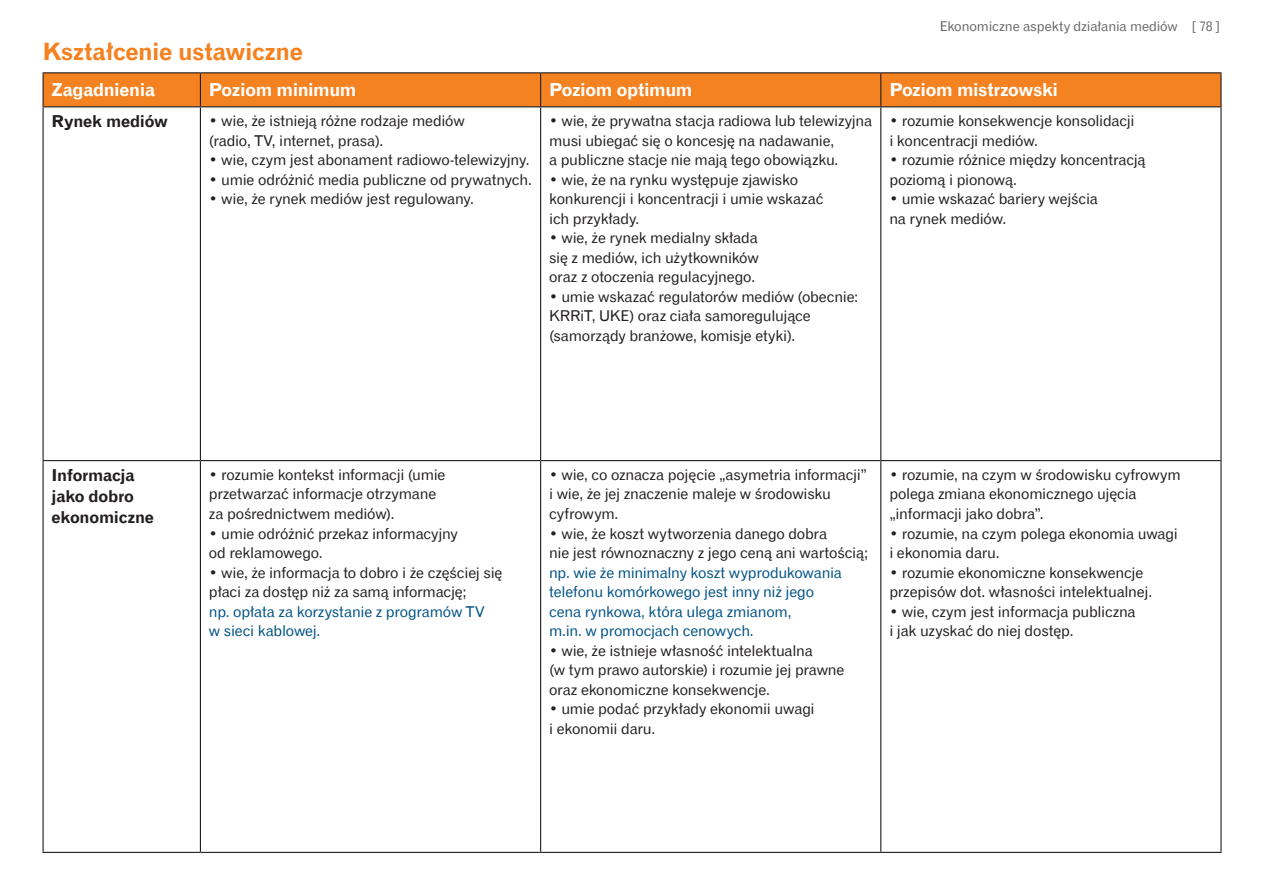
<style>
.page{position:relative;width:1263px;height:893px;background:#fff}
.page>*{position:absolute;margin:0;border:0;box-sizing:border-box;transform-origin:0 0}
.naglowek{font:24px "Gothic 720 EU Bold";letter-spacing:-.015em;color:#f58220}
._1_rzad{font:18px "Gothic 720 EU Bold";letter-spacing:-.02em;color:#fff}
._1_kolumna{font:16.5px/21px "Gothic 720 EU Bold";letter-spacing:-.015em;color:#231f20}
.txt1{font:15px/19.5px "Gothic 720 EU Normal";letter-spacing:-.015em;color:#231f20}
.txt1-2{font:15px/19.5px "Gothic 720 EU Normal";letter-spacing:-.015em;color:#005285}
.t1{font:13.5px "Gothic 720 EU Normal";letter-spacing:-.01em;color:#69696c}
.s1{color:#005285}
.s2{color:#231f20}
</style>
<div class="page">
<div style="left:44px;top:73px;width:1176px;height:33px;background:#f58220"></div>
<hr style="left:43px;top:72px;width:157px;height:1px;background:#231f20">
<hr style="left:43px;top:73px;width:1px;height:33px;background:#231f20">
<hr style="left:200px;top:72px;width:341px;height:1px;background:#231f20">
<hr style="left:200px;top:73px;width:1px;height:33px;background:#231f20">
<hr style="left:541px;top:72px;width:340px;height:1px;background:#231f20">
<hr style="left:540px;top:73px;width:1px;height:33px;background:#231f20">
<hr style="left:881px;top:72px;width:340px;height:1px;background:#231f20">
<hr style="left:880px;top:73px;width:1px;height:33px;background:#231f20">
<hr style="left:1220px;top:73px;width:1px;height:33px;background:#231f20">
<hr style="left:43px;top:106px;width:157px;height:1px;background:#231f20">
<hr style="left:43px;top:107px;width:1px;height:353px;background:#231f20">
<hr style="left:200px;top:106px;width:341px;height:1px;background:#231f20">
<hr style="left:200px;top:107px;width:1px;height:353px;background:#231f20">
<hr style="left:541px;top:106px;width:340px;height:1px;background:#231f20">
<hr style="left:540px;top:107px;width:1px;height:353px;background:#231f20">
<hr style="left:881px;top:106px;width:340px;height:1px;background:#231f20">
<hr style="left:880px;top:107px;width:1px;height:353px;background:#231f20">
<hr style="left:1220px;top:107px;width:1px;height:353px;background:#231f20">
<hr style="left:43px;top:460px;width:157px;height:1px;background:#231f20">
<hr style="left:43px;top:461px;width:1px;height:391px;background:#231f20">
<hr style="left:200px;top:460px;width:341px;height:1px;background:#231f20">
<hr style="left:200px;top:461px;width:1px;height:391px;background:#231f20">
<hr style="left:541px;top:460px;width:340px;height:1px;background:#231f20">
<hr style="left:540px;top:461px;width:1px;height:391px;background:#231f20">
<hr style="left:881px;top:460px;width:340px;height:1px;background:#231f20">
<hr style="left:880px;top:461px;width:1px;height:391px;background:#231f20">
<hr style="left:1220px;top:461px;width:1px;height:391px;background:#231f20">
<hr style="left:43px;top:852px;width:157px;height:1px;background:#231f20">
<hr style="left:200px;top:852px;width:341px;height:1px;background:#231f20">
<hr style="left:541px;top:852px;width:340px;height:1px;background:#231f20">
<hr style="left:881px;top:852px;width:340px;height:1px;background:#231f20">
<p class="naglowek" style="left:43px;top:36px;width:262px">Kształcenie ustawiczne</p>
<p class="t1" style="left:940px;top:18px;width:282px">Ekonomiczne aspekty działania mediów [ 78 ]</p>
<p class="_1_rzad" style="left:52px;top:79px;width:105px">Zagadnienia</p>
<p class="_1_rzad" style="left:209px;top:79px;width:149px">Poziom minimum</p>
<p class="_1_rzad" style="left:549px;top:79px;width:145px">Poziom optimum</p>
<p class="_1_rzad" style="left:889px;top:79px;width:170px">Poziom mistrzowski</p>
<p class="_1_kolumna" style="left:52px;top:112px;width:118px">Rynek mediów</p>
<p class="txt1" style="left:209px;top:112px;width:257px">• wie, że istnieją różne rodzaje mediów (radio, TV, internet, prasa).</p>
<p class="txt1" style="left:209px;top:151px;width:322px">• wie, czym jest abonament radiowo-telewizyjny.</p>
<p class="txt1" style="left:209px;top:170px;width:324px">• umie odróżnić media publiczne od prywatnych.</p>
<p class="txt1" style="left:209px;top:190px;width:266px">• wie, że rynek mediów jest regulowany.</p>
<p class="txt1" style="left:549px;top:112px;width:325px">• wie, że prywatna stacja radiowa lub telewizyjna musi ubiegać się o koncesję na nadawanie,<br>a publiczne stacje nie mają tego obowiązku.</p>
<p class="txt1" style="left:549px;top:170px;width:276px">• wie, że na rynku występuje zjawisko konkurencji i koncentracji i umie wskazać ich przykłady.</p>
<p class="txt1" style="left:549px;top:229px;width:211px;text-align:justify">• wie, że rynek medialny składa się z mediów, ich użytkowników oraz z otoczenia regulacyjnego.</p>
<p class="txt1" style="left:549px;top:287px;width:311px">• umie wskazać regulatorów mediów (obecnie:<br>KRRiT, UKE) oraz ciała samoregulujące (samorządy branżowe, komisje etyki).</p>
<p class="txt1" style="left:889px;top:112px;width:247px">• rozumie konsekwencje konsolidacji i koncentracji mediów.</p>
<p class="txt1" style="left:889px;top:151px;width:258px">• rozumie różnice między koncentracją poziomą i pionową.</p>
<p class="txt1" style="left:889px;top:190px;width:210px">• umie wskazać bariery wejścia na rynek mediów.</p>
<p class="_1_kolumna" style="left:52px;top:466px;width:104px">Informacja jako dobro ekonomiczne</p>
<p class="txt1" style="left:209px;top:465px;width:238px">• rozumie kontekst informacji (umie przetwarzać informacje otrzymane za pośrednictwem mediów).</p>
<p class="txt1" style="left:209px;top:524px;width:250px">• umie odróżnić przekaz informacyjny od reklamowego.</p>
<p class="txt1" style="left:209px;top:563px;width:295px">• wie, że informacja to dobro i że częściej się płaci za dostęp niż za samą informację;<br><span class="s1">np. opłata za korzystanie z programów TV<br>w sieci kablowej.</span></p>
<p class="txt1" style="left:549px;top:465px;width:319px">• wie, co oznacza pojęcie „asymetria informacji” i wie, że jej znaczenie maleje w środowisku cyfrowym.</p>
<p class="txt1-2" style="left:549px;top:524px;width:321px"><span class="s2">• wie, że koszt wytworzenia danego dobra<br>nie jest równoznaczny z jego ceną ani wartością; </span>np. wie że minimalny koszt wyprodukowania telefonu komórkowego jest inny niż jego<br>cena rynkowa, która ulega zmianom,<br>m.in. w promocjach cenowych.</p>
<p class="txt1" style="left:549px;top:641px;width:297px">• wie, że istnieje własność intelektualna<br>(w tym prawo autorskie) i rozumie jej prawne oraz ekonomiczne konsekwencje.</p>
<p class="txt1" style="left:549px;top:699px;width:267px">• umie podać przykłady ekonomii uwagi i ekonomii daru.</p>
<p class="txt1" style="left:889px;top:465px;width:293px">• rozumie, na czym w środowisku cyfrowym polega zmiana ekonomicznego ujęcia „informacji jako dobra”.</p>
<p class="txt1" style="left:889px;top:524px;width:290px">• rozumie, na czym polega ekonomia uwagi i ekonomia daru.</p>
<p class="txt1" style="left:889px;top:563px;width:264px">• rozumie ekonomiczne konsekwencje przepisów dot. własności intelektualnej.</p>
<p class="txt1" style="left:889px;top:602px;width:248px">• wie, czym jest informacja publiczna i jak uzyskać do niej dostęp.</p>
</div>
